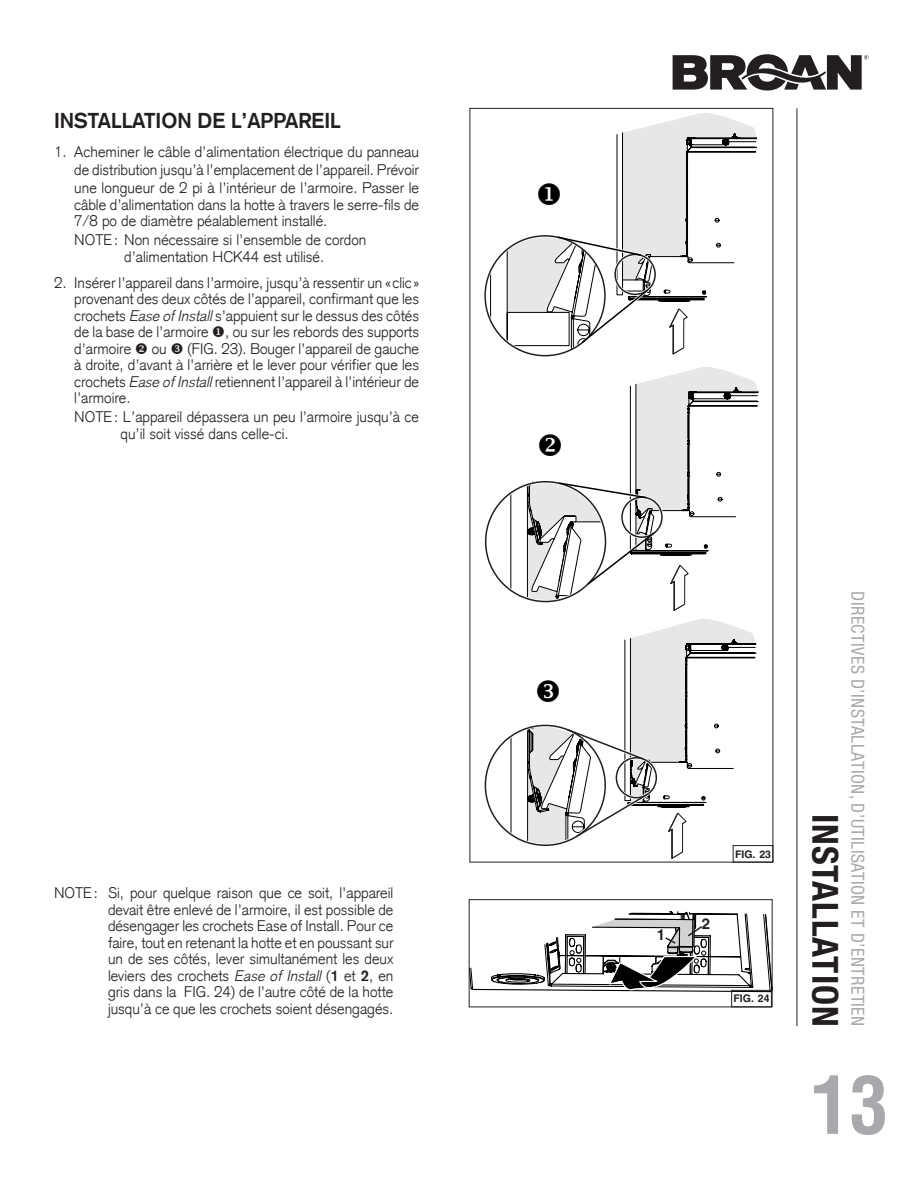
<style>
.page{position:relative;width:918px;height:1188px;background:#fff}
.page>*{position:absolute;margin:0;border:0;box-sizing:border-box;transform-origin:0 0}
.t1{font:700 condensed 78px "Helvetica LT Std";color:#a8a9ad}
.t2{font:700 condensed 36px "Helvetica Neue LT Std";letter-spacing:.025em;color:#231f20}
.TITOLO1{font:700 21px "Akzidenz Grotesk CE";color:#231f20}
.t3{font:condensed 18px "Helvetica Neue LT Std";letter-spacing:.025em;color:#a8a9ad}
.English_Number{font:300 15px/16.5px "Akzidenz Grotesk CE";color:#231f20;text-align:justify}
.t4{font:700 15px "Helvetica LT Std";color:#231f20}
.t5{font:700 10.5px "Helvetica LT Std";color:#231f20}
.s1{font-family:"Akzidenz Grotesk";font-style:italic}
.s2{font-weight:700}
</style>
<div class="page">
<hr style="left:797px;top:108px;width:1px;height:918px;background:#231f20">
<svg style="left:673px;top:54px;width:196px;height:37px"></svg>
<hr style="left:511px;top:493px;width:1px;height:98px;background:#000001">
<hr style="left:511px;top:737px;width:1px;height:98px;background:#000001">
<div style="left:733px;top:845px;width:40px;height:17px;border:1px solid #231f20"></div>
<div style="left:469px;top:899px;width:304px;height:108px;border:1px solid #231f20"></div>
<div style="left:731px;top:990px;width:41px;height:17px;border:1px solid #231f20"></div>
<svg style="left:469px;top:911px;width:303px;height:94px"></svg>
<svg style="left:490px;top:113px;width:267px;height:242px"></svg>
<svg style="left:527px;top:367px;width:232px;height:493px"></svg>
<p class="TITOLO1" style="left:54px;top:108px;width:288px">INSTALLATION DE L’APPAREIL</p>
<p class="English_Number" style="left:74px;top:143px;width:346px;line-height:18px;text-indent:-20px">1. Acheminer le câble d’alimentation électrique du panneau de distribution jusqu’à l’emplacement de l’appareil. Prévoir une longueur de 2 pi à l’intérieur de l’armoire. Passer le</p>
<p class="English_Number" style="left:74px;top:196px;width:346px">câble d’alimentation dans la hotte à travers le serre-fils de<br>7/8 po de diamètre péalablement installé.</p>
<p class="English_Number" style="left:74px;top:232px;width:294px;text-align:center">NOTE: Non nécessaire si l’ensemble de cordon d’alimentation HCK44 est utilisé.</p>
<p class="English_Number" style="left:74px;top:274px;width:346px;text-indent:-20px">2. Insérer l’appareil dans l’armoire, jusqu’à ressentir un « clic » provenant des deux côtés de l’appareil, confirmant que les crochets <span class="s1">Ease of Install</span> s’appuient sur le dessus des côtés de la base de l’armoire ◆, ou sur les rebords des supports d’armoire ❖ ou</p>
<p class="English_Number" style="left:74px;top:340px;width:346px;text-indent:113px">(FIG. 23). Bouger l’appareil de gauche à droite, d’avant à l’arrière et le lever pour vérifier que les crochets <span class="s1">Ease of Install</span> retiennent l’appareil à l’intérieur de l’armoire.</p>
<p class="English_Number" style="left:121px;top:409px;width:300px;text-indent:-46px">NOTE: L’appareil dépassera un peu l’armoire jusqu’à ce qu’il soit vissé dans celle-ci.</p>
<p class="English_Number" style="left:108px;top:885px;width:287px;text-indent:-54px">NOTE: Si, pour quelque raison que ce soit, l’appareil devait être enlevé de l’armoire, il est possible de désengager les crochets Ease of Install. Pour ce faire, tout en retenant la hotte et en poussant sur un de ses côtés, lever simultanément les deux leviers des crochets <span class="s1">Ease of Install</span> (<span class="s2">1</span> et <span class="s2">2</span>, en gris dans la FIG. 24) de l’autre côté de la hotte jusqu’à ce que les crochets soient désengagés.</p>
<p class="t4" style="left:657px;top:926px;width:10px">1</p>
<p class="t4" style="left:702px;top:915px;width:10px">2</p>
<p class="t5" style="left:735px;top:848px;width:38px">FIG. 23</p>
<p class="t5" style="left:734px;top:992px;width:38px">FIG. 24</p>
<h2 class="t2" style="left:847px;top:814px;width:214px;rotate:90deg">INSTALLATION</h2>
<p class="t3" style="left:868px;top:591px;width:437px;rotate:90deg">DIRECTIVES D’INSTALLATION, D’UTILISATION ET D’ENTRETIEN</p>
<h1 class="t1" style="left:811px;top:1057px;width:79px">13</h1>
</div>
